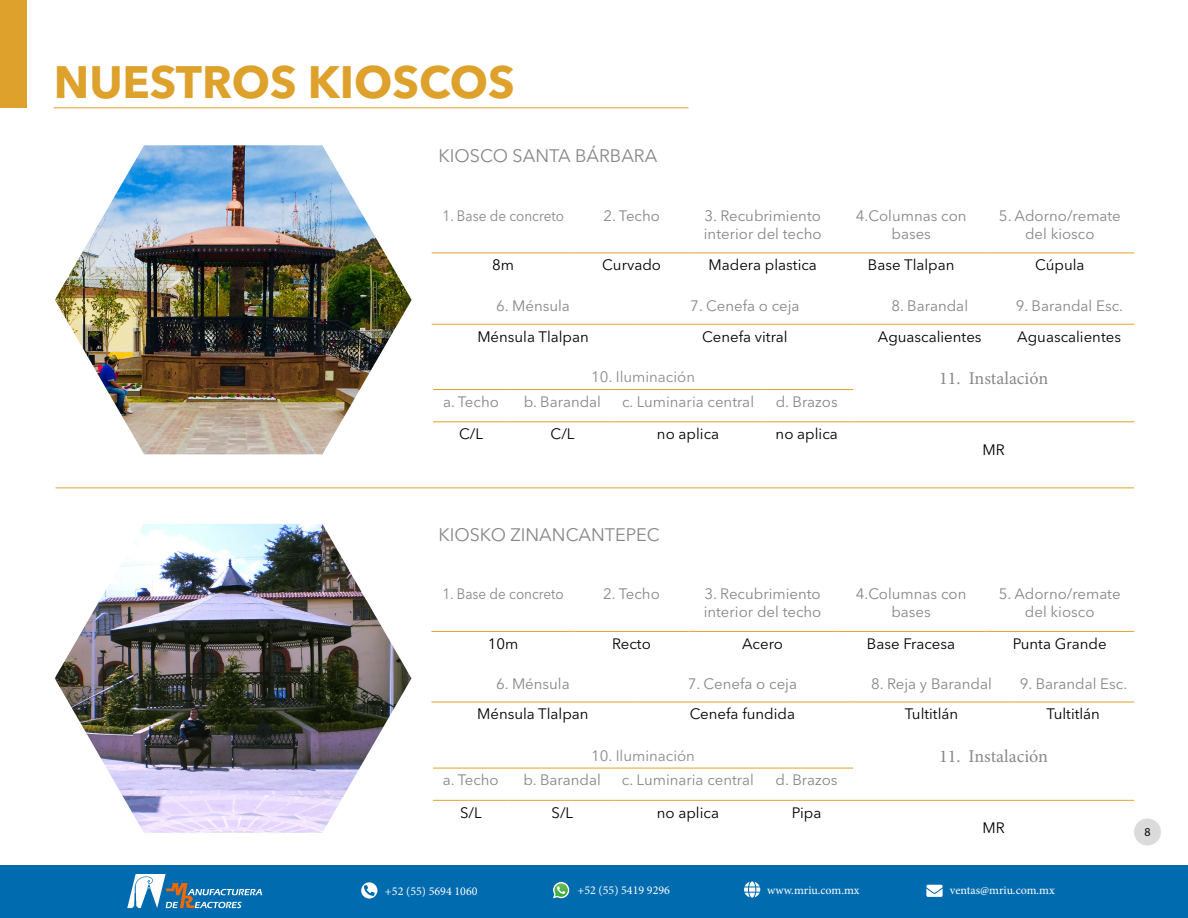
<style>
.page{position:relative;width:1188px;height:918px;background:#fff}
.page>*{position:absolute;margin:0;border:0;box-sizing:border-box;transform-origin:0 0}
.t1{font:700 45px "Avenir Next LT Pro";color:#dea12c}
.t2{font:18px "Avenir Next LT Pro";color:#878787}
.t3{font:18px "Minion Pro";color:#8a8989}
.t4{font:15px/18px "Avenir Next LT Pro";color:#878787;text-align:center}
.t5{font:15px "Avenir Next LT Pro";color:#000}
.t6{font:15px "Avenir Next LT Pro";color:#8a8989}
.t7{font:15px "Avenir Next LT Pro";color:#878787;scale:.9 1}
.t8{font:15px "Avenir Next LT Pro";color:#8c8c8b}
.t9{font:12px "Minion Pro";color:#fff}
.t10{font:12px "Myriad Pro";color:#000}
</style>
<div class="page">
<div style="left:0;top:0;width:27px;height:108px;background:#dea12c"></div>
<hr style="left:54px;top:108px;width:635px;height:1px;background:#dea12c">
<hr style="left:56px;top:488px;width:1078px;height:1px;background:#dea12c">
<img style="left:55px;top:145px;width:357px;height:309px">
<hr style="left:432px;top:253px;width:143px;height:1px;background:#dfa32d">
<hr style="left:575px;top:253px;width:114px;height:1px;background:#dfa32d">
<hr style="left:688px;top:253px;width:149px;height:1px;background:#dfa32d">
<hr style="left:837px;top:253px;width:149px;height:1px;background:#dfa32d">
<hr style="left:986px;top:253px;width:148px;height:1px;background:#dfa32d">
<hr style="left:853px;top:421px;width:281px;height:1px;background:#dfa32d">
<hr style="left:433px;top:389px;width:76px;height:1px;background:#dfa32d">
<hr style="left:509px;top:389px;width:107px;height:1px;background:#dfa32d">
<hr style="left:616px;top:389px;width:144px;height:1px;background:#dfa32d">
<hr style="left:760px;top:389px;width:93px;height:1px;background:#dfa32d">
<hr style="left:433px;top:421px;width:76px;height:1px;background:#dfa32d">
<hr style="left:509px;top:421px;width:107px;height:1px;background:#dfa32d">
<hr style="left:616px;top:421px;width:144px;height:1px;background:#dfa32d">
<hr style="left:760px;top:421px;width:93px;height:1px;background:#dfa32d">
<hr style="left:432px;top:324px;width:203px;height:1px;background:#dfa32d">
<hr style="left:634px;top:324px;width:221px;height:1px;background:#dfa32d">
<hr style="left:855px;top:324px;width:149px;height:1px;background:#dfa32d">
<hr style="left:1004px;top:324px;width:130px;height:1px;background:#dfa32d">
<img style="left:55px;top:524px;width:356px;height:309px">
<hr style="left:432px;top:631px;width:143px;height:1px;background:#dfa32d">
<hr style="left:575px;top:631px;width:113px;height:1px;background:#dfa32d">
<hr style="left:688px;top:631px;width:149px;height:1px;background:#dfa32d">
<hr style="left:837px;top:631px;width:148px;height:1px;background:#dfa32d">
<hr style="left:985px;top:631px;width:149px;height:1px;background:#dfa32d">
<hr style="left:853px;top:800px;width:281px;height:1px;background:#dfa32d">
<hr style="left:433px;top:768px;width:76px;height:1px;background:#dfa32d">
<hr style="left:509px;top:768px;width:107px;height:1px;background:#dfa32d">
<hr style="left:616px;top:768px;width:144px;height:1px;background:#dfa32d">
<hr style="left:760px;top:768px;width:93px;height:1px;background:#dfa32d">
<hr style="left:433px;top:800px;width:76px;height:1px;background:#dfa32d">
<hr style="left:509px;top:800px;width:107px;height:1px;background:#dfa32d">
<hr style="left:616px;top:800px;width:144px;height:1px;background:#dfa32d">
<hr style="left:760px;top:800px;width:93px;height:1px;background:#dfa32d">
<hr style="left:432px;top:702px;width:202px;height:1px;background:#dfa32d">
<hr style="left:634px;top:702px;width:216px;height:1px;background:#dfa32d">
<hr style="left:850px;top:702px;width:162px;height:1px;background:#dfa32d">
<hr style="left:1012px;top:702px;width:122px;height:1px;background:#dfa32d">
<div style="left:0;top:865px;width:1188px;height:53px;background:#006caf"></div>
<svg style="left:361px;top:882px;width:16px;height:17px"></svg>
<svg style="left:364px;top:885px;width:11px;height:11px"></svg>
<svg style="left:553px;top:882px;width:16px;height:16px"></svg>
<svg style="left:744px;top:881px;width:16px;height:17px"></svg>
<svg style="left:926px;top:885px;width:17px;height:12px"></svg>
<svg style="left:127px;top:874px;width:135px;height:34px"></svg>
<div style="left:1134px;top:819px;width:27px;height:27px;background:#dbdbdb;border-radius:50%"></div>
<h1 class="t1" style="left:54px;top:55px;width:463px">NUESTROS KIOSCOS</h1>
<p class="t2" style="left:439px;top:145px;width:220px">KIOSCO SANTA BÁRBARA</p>
<p class="t7" style="left:443px;top:207px;width:136px">1. Base de concreto</p>
<p class="t4" style="left:603px;top:206px;width:58px">2. Techo</p>
<p class="t4" style="left:704px;top:206px;width:119px;text-align:left">3. Recubrimiento interior del techo</p>
<p class="t4" style="left:856px;top:206px;width:112px">4.Columnas con bases</p>
<p class="t4" style="left:999px;top:206px;width:123px">5. Adorno/remate del kiosco</p>
<p class="t5" style="left:492px;top:256px;width:23px">8m</p>
<p class="t5" style="left:602px;top:256px;width:60px">Curvado</p>
<p class="t5" style="left:709px;top:256px;width:110px">Madera plastica</p>
<p class="t5" style="left:868px;top:256px;width:88px">Base Tlalpan</p>
<p class="t5" style="left:1035px;top:256px;width:51px">Cúpula</p>
<p class="t4" style="left:496px;top:296px;width:75px">6. Ménsula</p>
<p class="t4" style="left:690px;top:296px;width:111px">7. Cenefa o ceja</p>
<p class="t4" style="left:891px;top:296px;width:78px">8. Barandal</p>
<p class="t4" style="left:1016px;top:296px;width:109px">9. Barandal Esc.</p>
<p class="t5" style="left:477px;top:327px;width:113px">Ménsula Tlalpan</p>
<p class="t5" style="left:702px;top:327px;width:87px">Cenefa vitral</p>
<p class="t5" style="left:878px;top:327px;width:105px">Aguascalientes</p>
<p class="t5" style="left:1017px;top:327px;width:105px">Aguascalientes</p>
<p class="t8" style="left:591px;top:368px;width:105px">10. Iluminación</p>
<p class="t3" style="left:939px;top:366px;width:110px">11. Instalación</p>
<p class="t4" style="left:443px;top:393px;width:57px">a. Techo</p>
<p class="t4" style="left:524px;top:393px;width:79px">b. Barandal</p>
<p class="t6" style="left:622px;top:393px;width:134px">c. Luminaria central</p>
<p class="t4" style="left:776px;top:393px;width:63px">d. Brazos</p>
<p class="t5" style="left:459px;top:425px;width:25px">C/L</p>
<p class="t5" style="left:551px;top:425px;width:25px">C/L</p>
<p class="t5" style="left:657px;top:425px;width:64px">no aplica</p>
<p class="t5" style="left:776px;top:425px;width:64px">no aplica</p>
<p class="t5" style="left:983px;top:441px;width:24px">MR</p>
<p class="t2" style="left:438px;top:524px;width:223px">KIOSKO ZINANCANTEPEC</p>
<p class="t7" style="left:442px;top:585px;width:136px">1. Base de concreto</p>
<p class="t4" style="left:603px;top:585px;width:58px">2. Techo</p>
<p class="t4" style="left:704px;top:585px;width:119px;text-align:left">3. Recubrimiento interior del techo</p>
<p class="t4" style="left:856px;top:585px;width:112px">4.Columnas con bases</p>
<p class="t4" style="left:999px;top:585px;width:123px">5. Adorno/remate del kiosco</p>
<p class="t5" style="left:488px;top:635px;width:32px">10m</p>
<p class="t5" style="left:612px;top:635px;width:40px">Recto</p>
<p class="t5" style="left:742px;top:635px;width:42px">Acero</p>
<p class="t5" style="left:867px;top:635px;width:90px">Base Fracesa</p>
<p class="t5" style="left:1013px;top:635px;width:95px">Punta Grande</p>
<p class="t4" style="left:496px;top:675px;width:75px">6. Ménsula</p>
<p class="t4" style="left:688px;top:675px;width:111px">7. Cenefa o ceja</p>
<p class="t4" style="left:871px;top:675px;width:122px">8. Reja y Barandal</p>
<p class="t4" style="left:1020px;top:675px;width:109px">9. Barandal Esc.</p>
<p class="t5" style="left:477px;top:705px;width:113px">Ménsula Tlalpan</p>
<p class="t5" style="left:690px;top:705px;width:107px">Cenefa fundida</p>
<p class="t5" style="left:905px;top:705px;width:55px">Tultitlán</p>
<p class="t5" style="left:1047px;top:705px;width:55px">Tultitlán</p>
<p class="t8" style="left:591px;top:746px;width:105px">10. Iluminación</p>
<p class="t3" style="left:939px;top:745px;width:110px">11. Instalación</p>
<p class="t4" style="left:443px;top:771px;width:57px">a. Techo</p>
<p class="t4" style="left:524px;top:771px;width:79px">b. Barandal</p>
<p class="t6" style="left:622px;top:771px;width:134px">c. Luminaria central</p>
<p class="t4" style="left:776px;top:771px;width:63px">d. Brazos</p>
<p class="t5" style="left:460px;top:803px;width:23px">S/L</p>
<p class="t5" style="left:552px;top:803px;width:23px">S/L</p>
<p class="t5" style="left:657px;top:803px;width:64px">no aplica</p>
<p class="t5" style="left:792px;top:803px;width:31px">Pipa</p>
<p class="t5" style="left:982px;top:819px;width:24px">MR</p>
<p class="t10" style="left:1144px;top:824px;width:8px">8</p>
<p class="t9" style="left:385px;top:883px;width:94px">+52 (55) 5694 1060</p>
<p class="t9" style="left:577px;top:883px;width:94px">+52 (55) 5419 9296</p>
<p class="t9" style="left:767px;top:883px;width:94px">www.mriu.com.mx</p>
<p class="t9" style="left:950px;top:882px;width:106px">ventas@mriu.com.mx</p>
</div>
